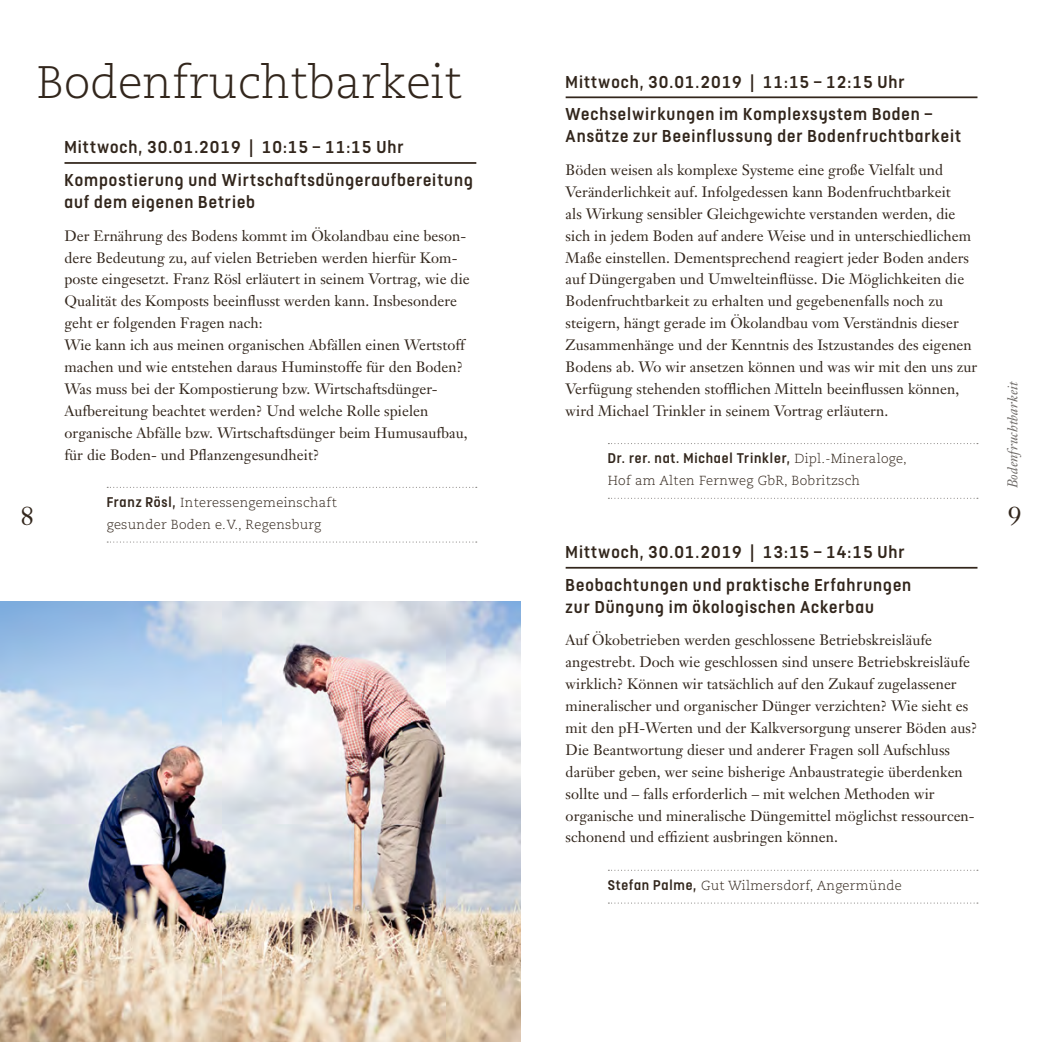
<style>
.page{position:relative;width:1042px;height:1042px;background:#fff}
.page>*{position:absolute;margin:0;border:0;box-sizing:border-box;transform-origin:0 0}
.t1{font:300 45.5px "Caecilia";color:#32261c}
.t2{font:26.25px "Janson Text LT Pro";color:#32261c}
.t3{font:500 19.25px/32.9px "FS Dillon";letter-spacing:.05em;color:#32261c}
.t4{font:500 15.75px "FS Dillon";letter-spacing:.05em;color:#32261c}
.t5{font:14.88px/21.9px "Janson Text";letter-spacing:.005em;color:#32261c}
.t6{font:italic 14px "Janson Text";letter-spacing:.01em;color:#6d6966}
.t7{font:300 13.12px/21.9px "Caecilia";letter-spacing:.02em;color:#32261c}
.s1{font-family:"Caecilia";font-weight:300;font-size:13.12px}
.s2{font-family:"FS Dillon";font-weight:500;font-size:15.75px}
</style>
<div class="page">
<hr style="left:566px;top:96px;width:411px;height:2px;background:#32261c">
<svg style="left:608px;top:443px;width:370px;height:1px"></svg>
<svg style="left:608px;top:498px;width:370px;height:1px"></svg>
<hr style="left:566px;top:567px;width:411px;height:1px;background:#32261c">
<svg style="left:608px;top:870px;width:370px;height:1px"></svg>
<svg style="left:608px;top:902px;width:370px;height:1px"></svg>
<hr style="left:64px;top:162px;width:412px;height:2px;background:#32261c">
<svg style="left:107px;top:487px;width:370px;height:1px"></svg>
<svg style="left:107px;top:541px;width:370px;height:1px"></svg>
<img style="left:0;top:602px;width:521px;height:440px">
<h1 class="t1" style="left:36px;top:57px;width:427px">Bodenfruchtbarkeit</h1>
<p class="t3" style="left:566px;top:64px;width:368px">Mittwoch, 30.01.2019 | 11:15 – 12:15 Uhr<br>Wechselwirkungen im Komplexsystem Boden –</p>
<p class="t3" style="left:566px;top:118px;width:397px">Ansätze zur Beeinflussung der Bodenfruchtbarkeit</p>
<p class="t5" style="left:566px;top:159px;width:413px">Böden weisen als komplexe Systeme eine große Vielfalt und Veränderlichkeit auf. Infolgedessen kann Bodenfruchtbarkeit<br>als Wirkung sensibler Gleichgewichte verstanden werden, die sich in jedem Boden auf andere Weise und in unterschiedlichem Maße einstellen. Dementsprechend reagiert jeder Boden anders auf Düngergaben und Umwelteinflüsse. Die Möglichkeiten die Bodenfruchtbarkeit zu erhalten und gegebenenfalls noch zu steigern, hängt gerade im Ökolandbau vom Verständnis dieser Zusammenhänge und der Kenntnis des Istzustandes des eigenen Bodens ab. Wo wir ansetzen können und was wir mit den uns zur Verfügung stehenden stofflichen Mitteln beeinflussen können, wird Michael Trinkler in seinem Vortrag erläutern.</p>
<p class="t4" style="left:608px;top:447px;width:300px">Dr. rer. nat. Michael Trinkler, <span class="s1">Dipl.-Mineraloge,</span></p>
<p class="t7" style="left:608px;top:470px;width:254px">Hof am Alten Fernweg GbR, Bobritzsch</p>
<p class="t3" style="left:64px;top:129px;width:410px">Mittwoch, 30.01.2019 | 10:15 – 11:15 Uhr<br>Kompostierung und Wirtschaftsdüngeraufbereitung</p>
<p class="t3" style="left:64px;top:184px;width:192px">auf dem eigenen Betrieb</p>
<p class="t5" style="left:64px;top:224px;width:407px">Der Ernährung des Bodens kommt im Ökolandbau eine beson&shy;dere Bedeutung zu, auf vielen Betrieben werden hierfür Kom&shy;poste eingesetzt. Franz Rösl erläutert in seinem Vortrag, wie die Qualität des Komposts beeinflusst werden kann. Insbesondere geht er folgenden Fragen nach:<br>Wie kann ich aus meinen organischen Abfällen einen Wertstoff machen und wie entstehen daraus Huminstoffe für den Boden?<br>Was muss bei der Kompostierung bzw. Wirtschaftsdünger-Aufbereitung beachtet werden? Und welche Rolle spielen organische Abfälle bzw. Wirtschaftsdünger beim Humusaufbau, für die Boden- und Pflanzengesundheit?</p>
<p class="t7" style="left:107px;top:492px;width:232px"><span class="s2">Franz Rösl,</span> Interessengemeinschaft gesunder Boden e.V., Regensburg</p>
<p class="t6" style="left:1004px;top:488px;width:109px;rotate:-90deg">Bodenfruchtbarkeit</p>
<h2 class="t2" style="left:20px;top:499px;width:15px">8</h2>
<h2 class="t2" style="left:1008px;top:499px;width:15px">9</h2>
<p class="t3" style="left:566px;top:534px;width:347px">Mittwoch, 30.01.2019 | 13:15 – 14:15 Uhr<br>Beobachtungen und praktische Erfahrungen</p>
<p class="t3" style="left:566px;top:589px;width:310px">zur Düngung im ökologischen Ackerbau</p>
<p class="t5" style="left:566px;top:629px;width:413px">Auf Ökobetrieben werden geschlossene Betriebskreisläufe angestrebt. Doch wie geschlossen sind unsere Betriebskreisläufe wirklich? Können wir tatsächlich auf den Zukauf zugelassener mineralischer und organischer Dünger verzichten? Wie sieht es mit den pH-Werten und der Kalkversorgung unserer Böden aus?<br>Die Beantwortung dieser und anderer Fragen soll Aufschluss darüber geben, wer seine bisherige Anbaustrategie überdenken sollte und – falls erforderlich – mit welchen Methoden wir organische und mineralische Düngemittel möglichst ressourcen&shy;schonend und effizient ausbringen können.</p>
<p class="t7" style="left:608px;top:875px;width:295px"><span class="s2">Stefan Palme,</span> Gut Wilmersdorf, Angermünde</p>
</div>
